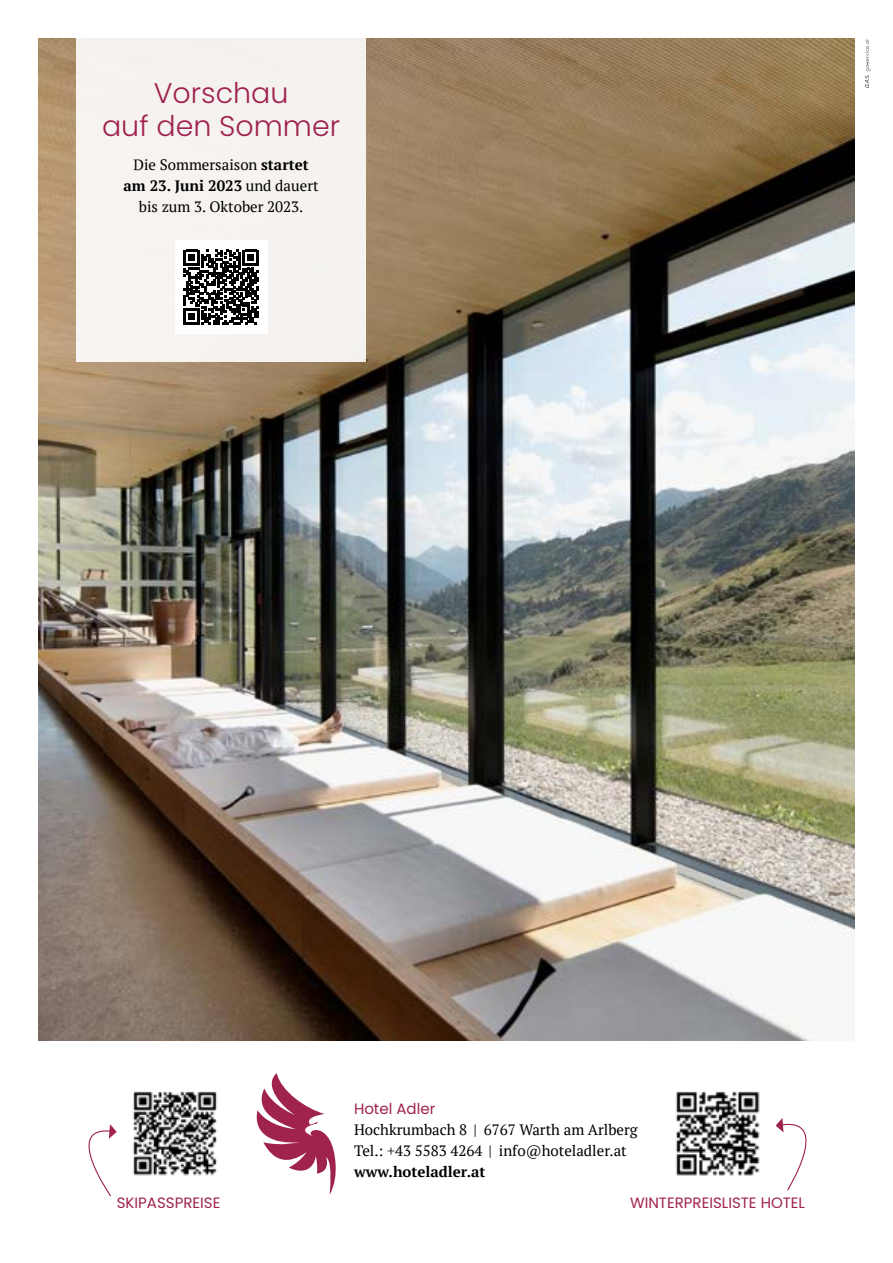
<style>
.page{position:relative;width:893px;height:1263px;background:#fff}
.page>*{position:absolute;margin:0;border:0;box-sizing:border-box;transform-origin:0 0}
.t1{font:300 28.5px/33px "Poppins";color:#9f224f;text-align:center}
.t2{font:15px/21px "PT Serif";color:#000}
.t3{font:15px "Poppins";color:#9f224f}
.t4{font:700 15px "PT Serif";color:#000}
.s1{font-weight:700}
</style>
<div class="page">
<svg style="left:865px;top:39px;width:5px;height:49px"></svg>
<img style="left:38px;top:38px;width:817px;height:1003px">
<svg style="left:256px;top:1073px;width:80px;height:122px"></svg>
<img style="left:676px;top:1091px;width:84px;height:85px">
<svg style="left:776px;top:1118px;width:31px;height:73px"></svg>
<img style="left:133px;top:1091px;width:84px;height:85px">
<svg style="left:88px;top:1124px;width:29px;height:73px"></svg>
<div style="left:77px;top:0;width:289px;height:361px;background:linear-gradient(to right,#f7f5f2,#f6f3f1)"></div>
<div style="left:175px;top:241px;width:93px;height:93px;background:#fff"></div>
<svg style="left:184px;top:250px;width:75px;height:74px"></svg>
<h1 class="t1" style="left:102px;top:77px;width:240px">Vorschau<br>auf den Sommer</h1>
<p class="t2" style="left:124px;top:154px;width:197px;text-align:center">Die Sommersaison <span class="s1">startet am 23. Juni 2023</span> und dauert bis zum 3. Oktober 2023.</p>
<p class="t3" style="left:354px;top:1100px;width:83px">Hotel Adler</p>
<p class="t2" style="left:354px;top:1118px;width:285px">Hochkrumbach 8 | 6767 Warth am Arlberg<br>Tel.: +43 5583 4264 | info@hoteladler.at</p>
<p class="t4" style="left:354px;top:1161px;width:133px">www.hoteladler.at</p>
<p class="t3" style="left:117px;top:1194px;width:105px">SKIPASSPREISE</p>
<p class="t3" style="left:630px;top:1194px;width:177px">WINTERPREISLISTE HOTEL</p>
</div>
